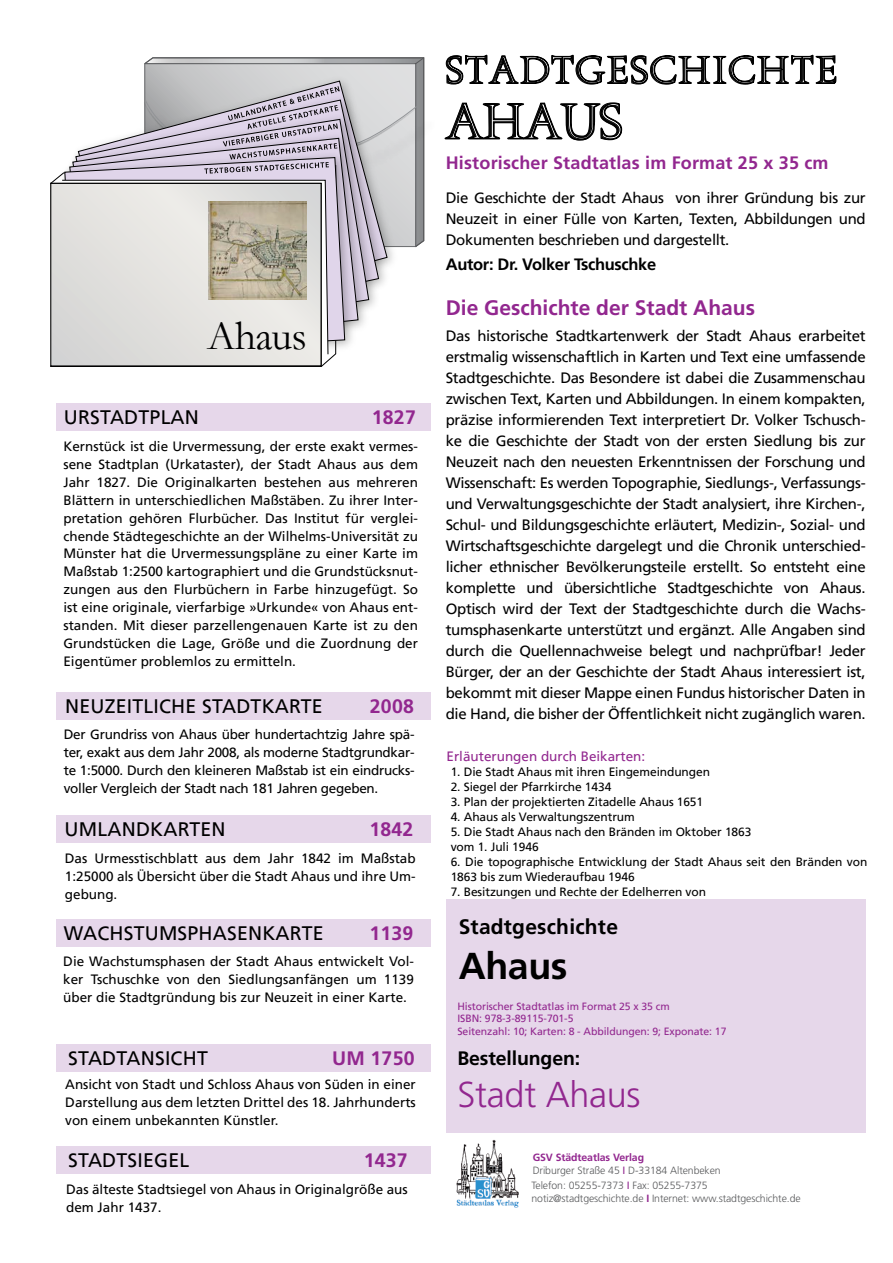
<style>
.page{position:relative;width:893px;height:1263px;background:#fff}
.page>*{position:absolute;margin:0;border:0;box-sizing:border-box;transform-origin:0 0}
.t1{font:45px "A850 Deco";letter-spacing:-.02em;color:#000}
.t2{font:42px "Garamond";letter-spacing:-.02em;color:#000}
.t3{font:700 37.5px "Frutiger LT Std";color:#000}
.t4{font:300 36px "Frutiger LT Std";letter-spacing:-.01em;color:#92278f}
.t5{font:34.5px "A850 Deco";letter-spacing:.05em;color:#000}
.t6{font:700 21px "Frutiger LT Std";color:#92278f}
.t7{font:700 21px "Frutiger LT Std";letter-spacing:.01em;color:#000}
.t8{font:19.5px "Frutiger";letter-spacing:.01em;color:#000}
.t9{font:700 19.5px "Frutiger LT Std";letter-spacing:.01em;color:#92278f}
.t10{font:700 19.5px "Frutiger LT Std";letter-spacing:-.01em;color:#000}
.t11{font:700 18px "Frutiger LT Std";letter-spacing:.01em;color:#92278f}
.t12{font:700 16.5px "Frutiger LT Std";letter-spacing:-.02em;color:#000}
.t13{font:15px/21px "Frutiger";letter-spacing:-.02em;color:#000;text-align:justify}
.t14{font:13.5px/18px "Frutiger";color:#000;text-align:justify}
.t15{font:13.5px "Frutiger";color:#92278f}
.t16{font:12px/15px "Frutiger";letter-spacing:-.01em;color:#000}
.t17{font:300 10.5px/13.8px "Frutiger LT Std";letter-spacing:-.01em;color:#58595b}
.t18{font:10.5px/12.6px "Frutiger";letter-spacing:-.01em;color:#92278f}
.s1{font-weight:700;color:#92278f}
.s2{font-family:"Frutiger";font-weight:400;color:#92278f}
</style>
<div class="page">
<div style="left:57px;top:692px;width:374px;height:28px;background:#e6d7ea"></div>
<div style="left:57px;top:815px;width:374px;height:27px;background:#e6d7ea"></div>
<div style="left:57px;top:919px;width:374px;height:28px;background:#e6d7ea"></div>
<div style="left:57px;top:1044px;width:374px;height:28px;background:#e6d7ea"></div>
<div style="left:57px;top:1146px;width:374px;height:28px;background:#e6d7ea"></div>
<svg style="left:144px;top:58px;width:280px;height:189px;background:#9e9fa1"></svg>
<svg style="left:415px;top:57px;width:9px;height:7px"></svg>
<svg style="left:145px;top:64px;width:270px;height:183px;background:#cfd0d1"></svg>
<img style="left:403px;top:71px;width:22px;height:110px">
<img style="left:403px;top:105px;width:22px;height:73px">
<img style="left:144px;top:70px;width:259px;height:178px">
<svg style="left:144px;top:81px;width:244px;height:8px"></svg>
<img style="left:144px;top:89px;width:250px;height:192px">
<img style="left:144px;top:109px;width:240px;height:194px">
<img style="left:123px;top:128px;width:251px;height:198px">
<img style="left:54px;top:147px;width:306px;height:220px">
<svg style="left:64px;top:157px;width:281px;height:198px;background:#c9c0d1"></svg>
<hr style="left:56px;top:180px;width:267px;height:3px;background:#fff">
<svg style="left:322px;top:355px;width:6px;height:2px"></svg>
<svg style="left:62px;top:180px;width:266px;height:175px"></svg>
<div style="left:51px;top:183px;width:270px;height:183px;background:linear-gradient(to bottom,#e6e5e2,#e0dfdc)"></div>
<div style="left:51px;top:183px;width:270px;height:183px;border:1px solid #000"></div>
<svg style="left:145px;top:86px;width:272px;height:88px;background:#bdb8c2"></svg>
<div style="left:57px;top:403px;width:374px;height:28px;background:#e6d7ea"></div>
<img style="left:456px;top:1140px;width:63px;height:68px">
<div style="left:446px;top:899px;width:420px;height:234px;background:#e6d7ea"></div>
<svg style="left:444px;top:54px;width:393px;height:87px"></svg>
<img style="left:209px;top:201px;width:98px;height:98px">
<h2 class="t2" style="left:207px;top:307px;width:101px">Ahaus</h2>
<h3 class="t8" style="left:64px;top:406px;width:137px">Urstadtplan</h3>
<h3 class="t9" style="left:372px;top:406px;width:45px">1827</h3>
<p class="t14" style="left:63px;top:437px;width:356px">Kernstück ist die Urvermessung, der erste exakt vermes&shy;sene Stadtplan (Urkataster), der Stadt Ahaus aus dem Jahr 1827. Die Originalkarten bestehen aus mehreren Blättern in unterschiedlichen Maßstäben. Zu ihrer Inter&shy;pretation gehören Flurbücher. Das Institut für verglei&shy;chende Städtegeschichte an der Wilhelms-Universität zu Münster hat die Urvermessungspläne zu einer Karte im Maßstab 1:2500 kartographiert und die Grundstücksnut&shy;zungen aus den Flurbüchern in Farbe hinzugefügt. So ist eine originale, vierfarbige »Urkunde« von Ahaus ent&shy;standen. Mit dieser parzellengenauen Karte ist zu den Grundstücken die Lage, Größe und die Zuordnung der Eigentümer problemlos zu ermitteln.</p>
<h3 class="t8" style="left:65px;top:695px;width:12px">Neuzei</h3>
<h3 class="t8" style="left:133px;top:695px;width:32px">tliche</h3>
<h3 class="t8" style="left:202px;top:695px;width:73px">Stadtkar</h3>
<h3 class="t8" style="left:301px;top:695px;width:17px">te</h3>
<h3 class="t9" style="left:370px;top:695px;width:45px">2008</h3>
<p class="t14" style="left:64px;top:726px;width:352px">Der Grundriss von Ahaus über hundertachtzig Jahre spä&shy;ter, exakt aus dem Jahr 2008, als moderne Stadtgrundkar&shy;te 1:5000. Durch den kleineren Maßstab ist ein eindrucks&shy;voller Vergleich der Stadt nach 181 Jahren gegeben.</p>
<h3 class="t8" style="left:65px;top:818px;width:86px">Umlandkar</h3>
<h3 class="t8" style="left:190px;top:818px;width:38px">ten</h3>
<h3 class="t9" style="left:369px;top:818px;width:45px">1842</h3>
<p class="t14" style="left:65px;top:850px;width:352px">Das Urmesstischblatt aus dem Jahr 1842 im Maßstab 1:25000 als Übersicht über die Stadt Ahaus und ihre Um&shy;gebung.</p>
<h3 class="t8" style="left:64px;top:921px;width:33px">Wachs</h3>
<h3 class="t8" style="left:134px;top:921px;width:25px">tumsphase</h3>
<h3 class="t8" style="left:248px;top:921px;width:28px">nkar</h3>
<h3 class="t8" style="left:302px;top:921px;width:17px">te</h3>
<h3 class="t9" style="left:369px;top:921px;width:45px">1139</h3>
<p class="t14" style="left:63px;top:952px;width:352px">Die Wachstumsphasen der Stadt Ahaus entwickelt Vol&shy;ker Tschuschke von den Siedlungsanfängen um 1139 über die Stadtgründung bis zur Neuzeit in einer Karte.</p>
<h3 class="t8" style="left:68px;top:1047px;width:98px">Stadta nsich</h3>
<h3 class="t8" style="left:197px;top:1047px;width:12px">t</h3>
<h3 class="t9" style="left:332px;top:1047px;width:84px">um 1750</h3>
<p class="t14" style="left:65px;top:1076px;width:352px">Ansicht von Stadt und Schloss Ahaus von Süden in einer Darstellung aus dem letzten Drittel des 18. Jahrhunderts von einem unbekannten Künstler.</p>
<h3 class="t8" style="left:68px;top:1149px;width:71px">Stadtsiege</h3>
<h3 class="t8" style="left:180px;top:1149px;width:11px">l</h3>
<h3 class="t9" style="left:364px;top:1149px;width:45px">1437</h3>
<p class="t14" style="left:66px;top:1180px;width:343px">Das älteste Stadtsiegel von Ahaus in Originalgröße aus dem Jahr 1437.</p>
<h3 class="t5" style="left:446px;top:47px;width:393px">STADTGESCHICHTE</h3>
<h1 class="t1" style="left:446px;top:92px;width:178px">AHAUS</h1>
<h3 class="t11" style="left:446px;top:152px;width:384px">Historischer Stadtatlas im Format 25 x 35 cm</h3>
<p class="t13" style="left:446px;top:187px;width:421px">Die Geschichte der Stadt Ahaus von ihrer Gründung bis zur Neuzeit in einer Fülle von Karten, Texten, Abbildungen und Dokumenten beschrieben und dargestellt.</p>
<p class="t12" style="left:446px;top:255px;width:212px">Autor: Dr. Volker Tschuschke</p>
<h3 class="t6" style="left:446px;top:295px;width:311px">Die Geschichte der Stadt Ahaus</h3>
<p class="t13" style="left:446px;top:326px;width:421px">Das historische Stadtkartenwerk der Stadt Ahaus erarbeitet erstmalig wissenschaftlich in Karten und Text eine umfassende Stadtgeschichte. Das Besondere ist dabei die Zusammenschau zwischen Text, Karten und Abbildungen. In einem kompakten, präzise informierenden Text interpretiert Dr. Volker Tschusch&shy;ke die Geschichte der Stadt von der ersten Siedlung bis zur Neuzeit nach den neuesten Erkenntnissen der Forschung und Wissenschaft: Es werden Topographie, Siedlungs-, Verfassungs&shy;und Verwaltungsgeschichte der Stadt analysiert, ihre Kirchen-, Schul- und Bildungsgeschichte erläutert, Medizin-, Sozial- und Wirtschaftsgeschichte dargelegt und die Chronik unterschied&shy;licher ethnischer Bevölkerungsteile erstellt. So entsteht eine komplette und übersichtliche Stadtgeschichte von Ahaus.<br>Optisch wird der Text der Stadtgeschichte durch die Wachs&shy;tumsphasenkarte unterstützt und ergänzt. Alle Angaben sind durch die Quellennachweise belegt und nachprüfbar! Jeder Bürger, der an der Geschichte der Stadt Ahaus interessiert ist, bekommt mit dieser Mappe einen Fundus historischer Daten in die Hand, die bisher der Öffentlichkeit nicht zugänglich waren.</p>
<p class="t15" style="left:446px;top:749px;width:200px">Erläuterungen durch Beikarten:</p>
<p class="t16" style="left:451px;top:764px;width:261px">1. Die Stadt Ahaus mit ihren Eingemeindungen</p>
<p class="t16" style="left:451px;top:779px;width:162px">2. Siegel der Pfarrkirche 1434</p>
<p class="t16" style="left:451px;top:794px;width:254px">3. Plan der projektierten Zitadelle Ahaus 1651</p>
<p class="t16" style="left:451px;top:809px;width:186px">4. Ahaus als Verwaltungszentrum</p>
<p class="t16" style="left:451px;top:824px;width:302px">5. Die Stadt Ahaus nach den Bränden im Oktober 1863 vom 1. Juli 1946</p>
<p class="t16" style="left:451px;top:854px;width:418px">6. Die topographische Entwicklung der Stadt Ahaus seit den Bränden von<br>1863 bis zum Wiederaufbau 1946</p>
<p class="t16" style="left:451px;top:884px;width:257px">7. Besitzungen und Rechte der Edelherren von</p>
<h3 class="t7" style="left:459px;top:914px;width:161px">Stadtgeschichte</h3>
<h3 class="t3" style="left:459px;top:943px;width:110px">Ahaus</h3>
<p class="t18" style="left:457px;top:1000px;width:271px">Historischer Stadtatlas im Format 25 x 35 cm<br>ISBN : 978-3-89115-701-5<br>Seitenzahl: 10; Karten: 8 - Abbildungen: 9; Exponate: 17</p>
<h3 class="t10" style="left:457px;top:1047px;width:124px">Bestellungen:</h3>
<h3 class="t4" style="left:457px;top:1074px;width:185px">Stadt Ahaus</h3>
<p class="t17" style="left:531px;top:1150px;width:271px"><span class="s1">GSV Städteatlas Verlag<br></span>Driburger Straße 45 <span class="s2">I</span> D-33184 Altenbeken<br>Telefon: 05255-7373 <span class="s2">I</span> Fax: 05255-7375 notiz@stadtgeschichte.de <span class="s1">I</span> Internet: www.stadtgeschichte.de</p>
</div>
